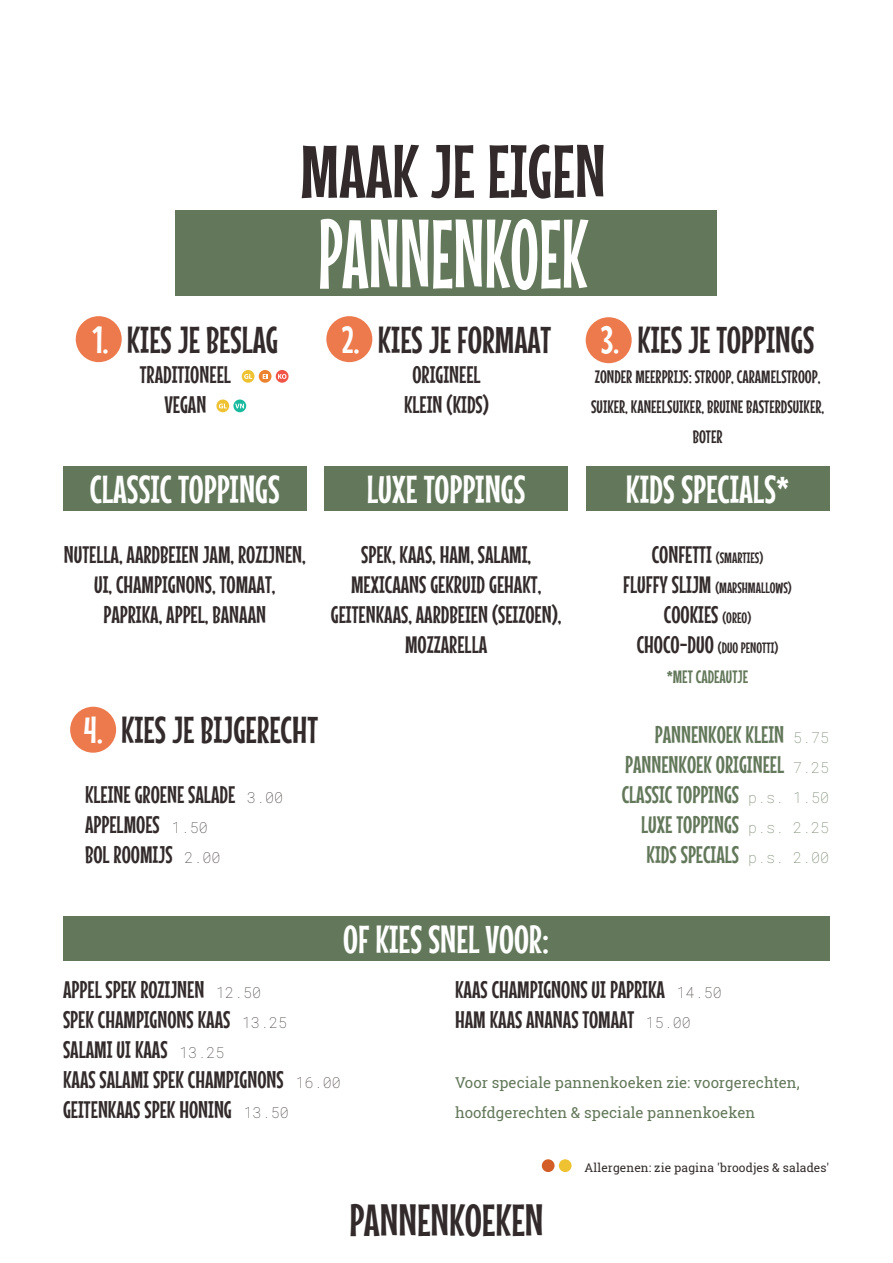
<style>
.page{position:relative;width:893px;height:1263px;background:#fff}
.page>*{position:absolute;margin:0;border:0;box-sizing:border-box;transform-origin:0 0}
.t1{font:97.5px "Mouse Memoirs";color:#fff;scale:.77 1}
.t2{font:75px "Mouse Memoirs";color:#332b2b}
.t3{font:45px "Mouse Memoirs";color:#332b2b}
.t4{font:39px "Mouse Memoirs";color:#fff}
.t5{font:37.5px "Mouse Memoirs";color:#332b2b}
.t6{font:24px/30px "Mouse Memoirs";color:#332b2b;text-align:center}
.t7{font:24px/30px "Mouse Memoirs";color:#63785a;text-align:right}
.t8{font:18px/30px "Mouse Memoirs";color:#332b2b;text-align:center}
.t9{font:18px "Mouse Memoirs";color:#63785a}
.t10{font:15px/30px "Roboto Slab";letter-spacing:.005em;color:#63785a}
.t11{font:15px/30px "Mouse Memoirs";color:#332b2b;text-align:center}
.t12{font:12px "Roboto Slab";letter-spacing:.01em;color:#332b2b}
.s1{color:#fff}
.s2{font-family:"Roboto Mono";font-weight:100;font-size:15px}
.s3{font-size:24px}
.s4{font-size:15px}
</style>
<div class="page">
<div style="left:63px;top:466px;width:243px;height:45px;background:#63785a"></div>
<div style="left:324px;top:466px;width:244px;height:45px;background:#63785a"></div>
<div style="left:586px;top:466px;width:243px;height:45px;background:#63785a"></div>
<div style="left:63px;top:916px;width:766px;height:45px;background:#63785a"></div>
<div style="left:176px;top:210px;width:541px;height:86px;background:#63785a"></div>
<div style="left:76px;top:316px;width:46px;height:46px;background:#ed7a4d;border-radius:50%"></div>
<div style="left:326px;top:316px;width:46px;height:46px;background:#ed7a4d;border-radius:50%"></div>
<div style="left:586px;top:317px;width:46px;height:46px;background:#ed7a4d;border-radius:50%"></div>
<div style="left:70px;top:707px;width:46px;height:46px;background:#ed7a4d;border-radius:50%"></div>
<svg style="left:216px;top:399px;width:13px;height:13px"></svg>
<svg style="left:219px;top:404px;width:8px;height:4px"></svg>
<svg style="left:233px;top:399px;width:13px;height:13px"></svg>
<svg style="left:235px;top:404px;width:9px;height:4px"></svg>
<div style="left:242px;top:370px;width:12px;height:13px;background:#efc231;border-radius:50%"></div>
<svg style="left:244px;top:374px;width:8px;height:5px"></svg>
<div style="left:259px;top:370px;width:12px;height:13px;background:#ed832f;border-radius:50%"></div>
<svg style="left:263px;top:374px;width:5px;height:5px"></svg>
<div style="left:276px;top:370px;width:12px;height:13px;background:#f05547;border-radius:50%"></div>
<svg style="left:278px;top:374px;width:8px;height:5px"></svg>
<div style="left:542px;top:1159px;width:13px;height:13px;background:#d35d26;border-radius:50%"></div>
<div style="left:559px;top:1159px;width:13px;height:13px;background:#efc231;border-radius:50%"></div>
<h3 class="t5" style="left:93px;top:323px;width:187px"><span class="s1">1.</span> KIES JE BESLAG</h3>
<p class="t6" style="left:140px;top:360px;width:93px">TRADITIONEEL<br>VEGAN</p>
<h3 class="t4" style="left:90px;top:472px;width:192px">CLASSIC TOPPINGS</h3>
<h2 class="t2" style="left:300px;top:139px;width:307px">MAAK JE EIGEN</h2>
<h1 class="t1" style="left:318px;top:211px;width:352px">PANNENKOEK</h1>
<h3 class="t5" style="left:342px;top:323px;width:211px"><span class="s1">2.</span> KIES JE FORMAAT</h3>
<p class="t6" style="left:404px;top:360px;width:86px">ORIGINEEL<br>KLEIN (KIDS)</p>
<h3 class="t4" style="left:367px;top:472px;width:160px">LUXE TOPPINGS</h3>
<h3 class="t5" style="left:601px;top:323px;width:215px"><span class="s1">3.</span> KIES JE TOPPINGS</h3>
<p class="t8" style="left:591px;top:362px;width:235px">ZONDER MEERPRIJS: STROOP, CARAMELSTROOP,<br>SUIKER, KANEELSUIKER, BRUINE BASTERDSUIKER,<br>BOTER</p>
<h3 class="t4" style="left:626px;top:472px;width:165px">KIDS SPECIALS*</h3>
<p class="t6" style="left:64px;top:540px;width:244px">NUTELLA, AARDBEIEN JAM, ROZIJNEN,<br>UI, CHAMPIGNONS, TOMAAT,<br>PAPRIKA, APPEL, BANAAN</p>
<p class="t6" style="left:331px;top:540px;width:232px">SPEK, KAAS, HAM, SALAMI,<br>MEXICAANS GEKRUID GEHAKT,<br>GEITENKAAS, AARDBEIEN (SEIZOEN),<br>MOZZARELLA</p>
<h3 class="t5" style="left:84px;top:713px;width:236px"><span class="s1">4.</span> KIES JE BIJGERECHT</h3>
<p class="t6" style="left:85px;top:780px;width:200px;text-align:left">KLEINE GROENE SALADE <span class="s2">3.00<br></span>APPELMOES <span class="s2">1.50<br></span>BOL ROOMIJS <span class="s2">2.00</span></p>
<h3 class="t4" style="left:343px;top:922px;width:208px">OF KIES SNEL VOOR:</h3>
<p class="t11" style="left:623px;top:543px;width:170px"><span class="s3">CONFETTI</span> (SMARTIES)<br><span class="s3">FLUFFY SLIJM</span> (MARSHMALLOWS)</p>
<p class="t6" style="left:664px;top:600px;width:89px">COOKIES <span class="s4">(OREO)</span></p>
<p class="t11" style="left:637px;top:633px;width:143px"><span class="s3">CHOCO-DUO</span> (DUO PENOTTI)</p>
<p class="t9" style="left:667px;top:668px;width:83px">*MET CADEAUTJE</p>
<p class="t7" style="left:622px;top:720px;width:209px">PANNENKOEK KLEIN <span class="s2">5.75<br></span>PANNENKOEK ORIGINEEL <span class="s2">7.25<br></span>CLASSIC TOPPINGS <span class="s2">p.s. 1.50<br></span>LUXE TOPPINGS <span class="s2">p.s. 2.25<br></span>KIDS SPECIALS <span class="s2">p.s. 2.00</span></p>
<p class="t6" style="left:63px;top:975px;width:279px;text-align:left">APPEL SPEK ROZIJNEN <span class="s2">12.50<br></span>SPEK CHAMPIGNONS KAAS <span class="s2">13.25<br></span>SALAMI UI KAAS <span class="s2">13.25<br></span>KAAS SALAMI SPEK CHAMPIGNONS <span class="s2">16.00<br></span>GEITENKAAS SPEK HONING <span class="s2">13.50</span></p>
<p class="t6" style="left:455px;top:975px;width:268px;text-align:left">KAAS CHAMPIGNONS UI PAPRIKA <span class="s2">14.50<br></span>HAM KAAS ANANAS TOMAAT <span class="s2">15.00</span></p>
<p class="t10" style="left:455px;top:1068px;width:346px">Voor speciale pannenkoeken zie: voorgerechten, hoofdgerechten &amp; speciale pannenkoeken</p>
<h3 class="t3" style="left:349px;top:1201px;width:196px">PANNENKOEKEN</h3>
<p class="t12" style="left:584px;top:1163px;width:246px">Allergenen: zie pagina 'broodjes &amp; salades'</p>
</div>
